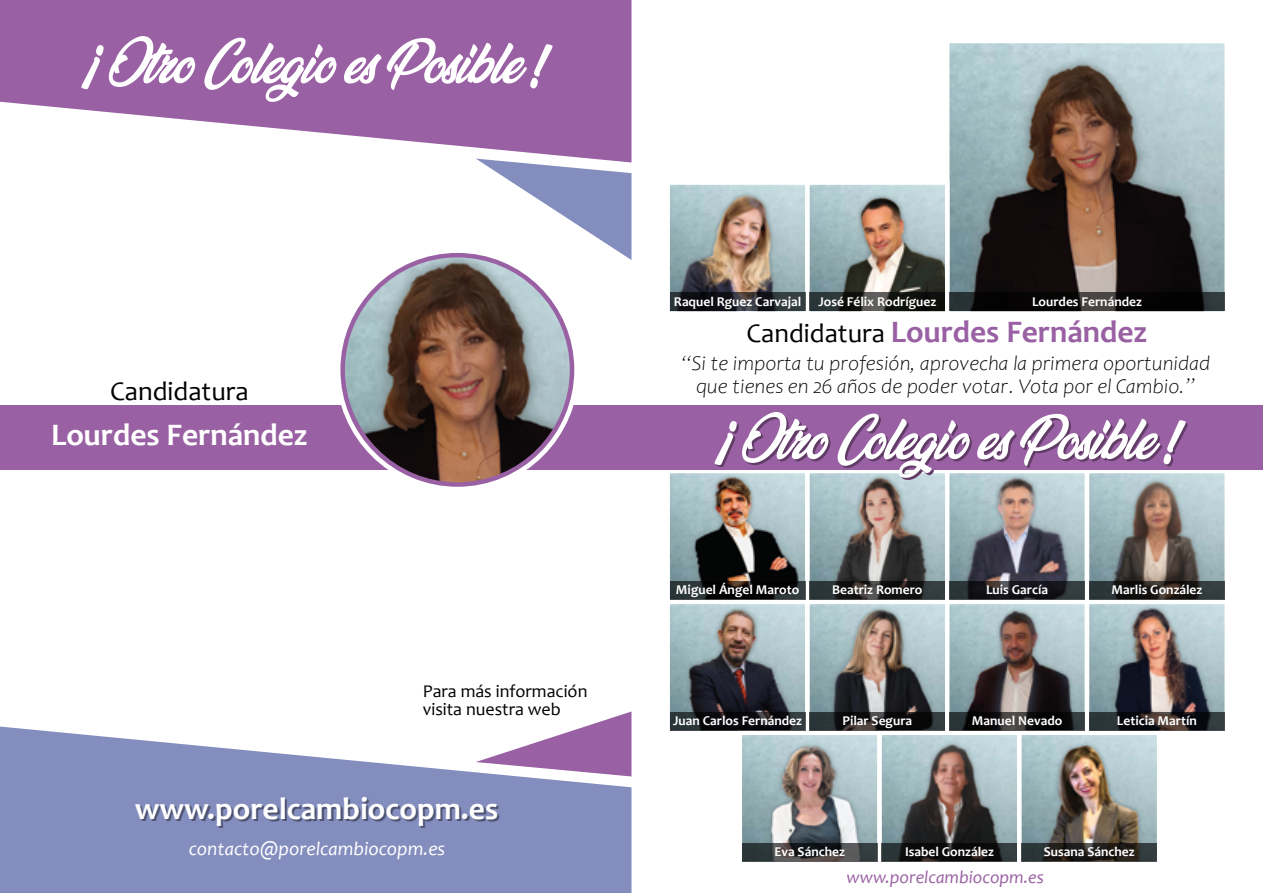
<style>
.page{position:relative;width:1263px;height:893px;background:#fff}
.page>*{position:absolute;margin:0;border:0;box-sizing:border-box;transform-origin:0 0}
.t1{font:63px "Brush Script Std";color:#fff}
.t2{font:700 31.5px "Candara";color:#fff}
.t3{font:700 31.5px "Candara";color:#9961a3}
.t4{font:27px "Candara";color:#000}
.t5{font:italic 300 21px/22.5px "Candara";color:#000;text-align:center}
.t6{font:italic 19.5px "Candara";color:#fff}
.t7{font:18px/18px "Candara";color:#000}
.t8{font:italic 18px "Candara";color:#9961a3}
.t9{font:700 13.5px "Candara";color:#fff}
.s1{font-weight:400;font-size:27px;color:#000}
</style>
<div class="page">
<svg style="left:0;top:0;width:631px;height:159px;fill:#9961a3"></svg>
<svg style="left:0;top:726px;width:631px;height:167px;background:#919ac5"></svg>
<img style="left:950px;top:44px;width:274px;height:249px">
<div style="left:945px;top:39px;width:284px;height:277px;border:4px solid #fff"></div>
<img style="left:670px;top:185px;width:135px;height:108px">
<div style="left:665px;top:180px;width:145px;height:136px;border:4px solid #fff"></div>
<img style="left:670px;top:474px;width:135px;height:107px">
<div style="left:665px;top:469px;width:145px;height:135px;border:4px solid #fff"></div>
<svg style="left:670px;top:605px;width:135px;height:107px;background:#7e878b"></svg>
<img style="left:742px;top:735px;width:135px;height:108px">
<svg style="left:810px;top:185px;width:134px;height:108px;background:#989e9a"></svg>
<div style="left:805px;top:180px;width:144px;height:136px;border:4px solid #fff"></div>
<svg style="left:810px;top:474px;width:134px;height:107px;background:#8d9696"></svg>
<div style="left:805px;top:469px;width:144px;height:135px;border:4px solid #fff"></div>
<svg style="left:810px;top:605px;width:134px;height:107px;background:#8b9292"></svg>
<div style="left:805px;top:600px;width:144px;height:135px;border:4px solid #fff"></div>
<svg style="left:882px;top:735px;width:135px;height:108px;background:#868e8f"></svg>
<div style="left:877px;top:730px;width:145px;height:136px;border:4px solid #fff"></div>
<svg style="left:950px;top:480px;width:134px;height:101px;background:#8b9398"></svg>
<div style="left:945px;top:469px;width:144px;height:135px;border:4px solid #fff"></div>
<svg style="left:950px;top:605px;width:134px;height:107px;background:#868d8f"></svg>
<div style="left:945px;top:600px;width:144px;height:135px;border:4px solid #fff"></div>
<img style="left:1022px;top:735px;width:134px;height:108px">
<div style="left:1017px;top:730px;width:144px;height:136px;border:4px solid #fff"></div>
<svg style="left:1090px;top:474px;width:134px;height:107px;background:#939997"></svg>
<div style="left:1085px;top:469px;width:144px;height:135px;border:4px solid #fff"></div>
<svg style="left:1090px;top:605px;width:134px;height:107px;background:#8b9093"></svg>
<div style="left:1085px;top:600px;width:144px;height:135px;border:4px solid #fff"></div>
<div style="left:0;top:406px;width:1263px;height:64px;background:#9961a3"></div>
<svg style="left:810px;top:293px;width:135px;height:18px;background:#222524"></svg>
<svg style="left:810px;top:581px;width:135px;height:19px;background:#262929"></svg>
<svg style="left:810px;top:712px;width:135px;height:19px;background:#1e2021"></svg>
<svg style="left:882px;top:843px;width:135px;height:18px;background:#161819"></svg>
<svg style="left:1089px;top:581px;width:135px;height:19px;background:#262726"></svg>
<svg style="left:1089px;top:712px;width:135px;height:19px;background:#262627"></svg>
<svg style="left:670px;top:293px;width:135px;height:18px;background:#202328"></svg>
<svg style="left:670px;top:581px;width:135px;height:19px;background:#171a1a"></svg>
<svg style="left:670px;top:712px;width:135px;height:19px;background:#191c1f"></svg>
<svg style="left:742px;top:843px;width:135px;height:18px;background:#36383a"></svg>
<svg style="left:949px;top:581px;width:136px;height:19px;background:#212327"></svg>
<svg style="left:949px;top:712px;width:136px;height:19px;background:#1e1f20"></svg>
<svg style="left:1022px;top:843px;width:135px;height:18px;background:#252524"></svg>
<svg style="left:949px;top:293px;width:275px;height:18px;background:#141314"></svg>
<svg style="left:742px;top:412px;width:88px;height:53px"></svg>
<svg style="left:837px;top:414px;width:325px;height:66px"></svg>
<svg style="left:109px;top:36px;width:86px;height:51px"></svg>
<svg style="left:204px;top:38px;width:132px;height:64px"></svg>
<svg style="left:344px;top:54px;width:37px;height:30px"></svg>
<svg style="left:387px;top:38px;width:140px;height:52px"></svg>
<svg style="left:336px;top:249px;width:243px;height:242px"></svg>
<img style="left:343px;top:255px;width:229px;height:229px;border-radius:115px">
<svg style="left:476px;top:159px;width:155px;height:101px"></svg>
<svg style="left:476px;top:711px;width:155px;height:65px"></svg>
<h1 class="t1" style="left:82px;top:17px;width:26px">¡</h1>
<h1 class="t1" style="left:552px;top:117px;width:26px;rotate:-180deg">¡</h1>
<h3 class="t4" style="left:110px;top:374px;width:140px">Candidatura</h3>
<h2 class="t2" style="left:51px;top:415px;width:258px">Lourdes Fernández</h2>
<h3 class="t7" style="left:423px;top:682px;width:166px">Para más información visita nuestra web</h3>
<h2 class="t2" style="left:135px;top:789px;width:365px">www.porelcambiocopm.es</h2>
<h3 class="t6" style="left:189px;top:836px;width:258px">contacto@porelcambiocopm.es</h3>
<p class="t9" style="left:674px;top:293px;width:129px">Raquel Rguez Carvajal</p>
<p class="t9" style="left:818px;top:293px;width:119px">José Félix Rodríguez</p>
<p class="t9" style="left:1032px;top:293px;width:111px">Lourdes Fernández</p>
<h2 class="t3" style="left:746px;top:312px;width:402px"><span class="s1">Candidatura</span> Lourdes Fernández</h2>
<h3 class="t5" style="left:681px;top:352px;width:531px">“Si te importa tu profesión, aprovecha la primera oportunidad que tienes en 26 años de poder votar. Vota por el Cambio.”</h3>
<h1 class="t1" style="left:715px;top:393px;width:26px">¡</h1>
<h1 class="t1" style="left:1185px;top:493px;width:26px;rotate:-180deg">¡</h1>
<p class="t9" style="left:676px;top:581px;width:125px">Miguel Ángel Maroto</p>
<p class="t9" style="left:832px;top:581px;width:92px">Beatriz Romero</p>
<p class="t9" style="left:673px;top:712px;width:130px">Juan Carlos Fernández</p>
<p class="t9" style="left:842px;top:712px;width:71px">Pilar Segura</p>
<p class="t9" style="left:986px;top:581px;width:64px">Luis García</p>
<p class="t9" style="left:972px;top:712px;width:92px">Manuel Nevado</p>
<p class="t9" style="left:1111px;top:581px;width:93px">Marlis González</p>
<p class="t9" style="left:1117px;top:712px;width:81px">Leticia Martín</p>
<p class="t9" style="left:774px;top:843px;width:72px">Eva Sánchez</p>
<p class="t9" style="left:905px;top:843px;width:91px">Isabel González</p>
<p class="t9" style="left:1044px;top:843px;width:92px">Susana Sánchez</p>
<h3 class="t8" style="left:846px;top:866px;width:199px">www.porelcambiocopm.es</h3>
</div>
